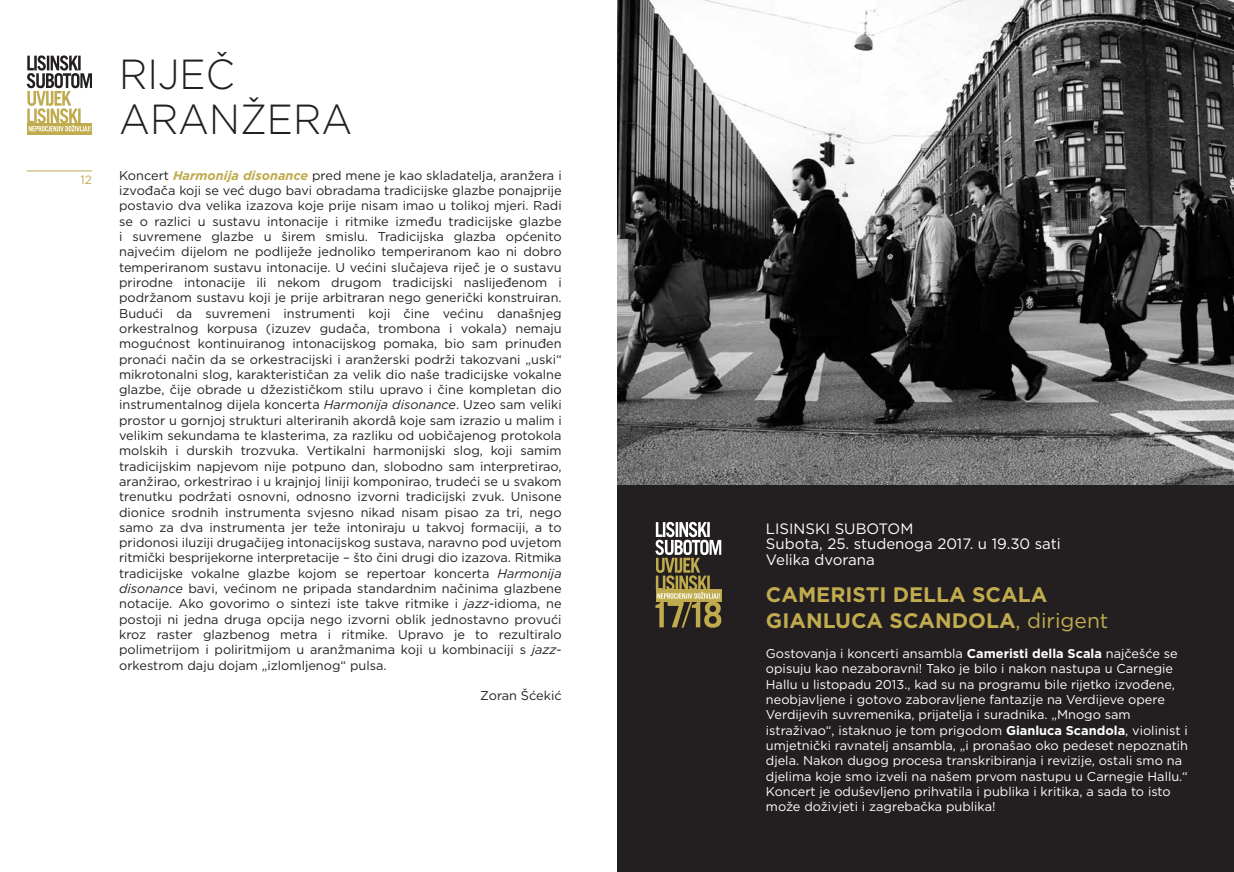
<style>
.page{position:relative;width:1234px;height:872px;background:#fff}
.page>*{position:absolute;margin:0;border:0;box-sizing:border-box;transform-origin:0 0}
.t1{font:300 42px/45px "Gotham";color:#231f20;scale:.93 1}
.t2{font:700 21px/25.2px "Gotham";color:#c0ab4e}
.t3{font:15px/15.3px "Gotham";color:#fff}
.t4{font:12.75px/15.3px "Gotham";color:#231f20;text-align:justify}
.t5{font:12.75px/15.3px "Gotham";color:#fff}
.t6{font:12px "Gotham";color:#c0ab4e}
.s1{font-weight:700;font-style:italic;color:#c0ab4e}
.s2{font-style:italic}
.s3{font-weight:400}
.s4{font-weight:700}
</style>
<div class="page">
<svg style="left:27px;top:131px;width:65px;height:4px"></svg>
<svg style="left:27px;top:55px;width:65px;height:76px"></svg>
<hr style="left:27px;top:171px;width:65px;height:1px;background:#c0ab4e">
<img style="left:617px;top:0;width:616px;height:486px">
<div style="left:617px;top:486px;width:616px;height:386px;background:#231f20"></div>
<svg style="left:655px;top:522px;width:66px;height:105px"></svg>
<p class="t6" style="left:81px;top:172px;width:13px">12</p>
<h1 class="t1" style="left:119px;top:50px;width:252px">RIJEČ<br>ARANŽERA</h1>
<p class="t4" style="left:119px;top:167px;width:444px">Koncert <span class="s1">Harmonija disonance</span> pred mene je kao skladatelja, aranžera i izvođača koji se već dugo bavi obradama tradicijske glazbe ponajprije postavio dva velika izazova koje prije nisam imao u tolikoj mjeri. Radi se o razlici u sustavu intonacije i ritmike između tradicijske glazbe i suvremene glazbe u širem smislu. Tradicijska glazba općenito najvećim dijelom ne podliježe jednoliko temperiranom kao ni dobro temperiranom sustavu intonacije. U većini slučajeva riječ je o sustavu prirodne intonacije ili nekom drugom tradicijski naslijeđenom i podržanom sustavu koji je prije arbitraran nego generički konstruiran.<br>Budući da suvremeni instrumenti koji čine većinu današnjeg orkestralnog korpusa (izuzev gudača, trombona i vokala) nemaju mogućnost kontinuiranog intonacijskog pomaka, bio sam prinuđen pronaći način da se orkestracijski i aranžerski podrži takozvani „uski“ mikrotonalni slog, karakterističan za velik dio naše tradicijske vokalne glazbe, čije obrade u džezističkom stilu upravo i čine kompletan dio instrumentalnog dijela koncerta <span class="s2">Harmonija disonance</span>. Uzeo sam veliki prostor u gornjoj strukturi alteriranih akordâ koje sam izrazio u malim i velikim sekundama te klasterima, za razliku od uobičajenog protokola molskih i durskih trozvuka. Vertikalni harmonijski slog, koji samim tradicijskim napjevom nije potpuno dan, slobodno sam interpretirao, aranžirao, orkestrirao i u krajnjoj liniji komponirao, trudeći se u svakom trenutku podržati osnovni, odnosno izvorni tradicijski zvuk. Unisone dionice srodnih instrumenta svjesno nikad nisam pisao za tri, nego samo za dva instrumenta jer teže intoniraju u takvoj formaciji, a to pridonosi iluziji drugačijeg intonacijskog sustava, naravno pod uvjetom ritmički besprijekorne interpretacije – što čini drugi dio izazova. Ritmika tradicijske vokalne glazbe kojom se repertoar koncerta <span class="s2">Harmonija disonance</span> bavi, većinom ne pripada standardnim načinima glazbene notacije. Ako govorimo o sintezi iste takve ritmike i <span class="s2">jazz</span>-idioma, ne postoji ni jedna druga opcija nego izvorni oblik jednostavno provući kroz raster glazbenog metra i ritmike. Upravo je to rezultiralo polimetrijom i poliritmijom u aranžmanima koji u kombinaciji s <span class="s2">jazz&shy;</span>orkestrom daju dojam „izlomljenog“ pulsa.</p>
<p class="t4" style="left:480px;top:688px;width:83px">Zoran Šćekić</p>
<p class="t3" style="left:765px;top:520px;width:296px">LISINSKI SUBOTOM<br>Subota, 25. studenoga 2017. u 19.30 sati<br>Velika dvorana</p>
<h2 class="t2" style="left:765px;top:582px;width:344px">CAMERISTI DELLA SCALA<br>GIANLUCA SCANDOLA<span class="s3">, dirigent</span></h2>
<p class="t5" style="left:765px;top:645px;width:423px">Gostovanja i koncerti ansambla <span class="s4">Cameristi della Scala</span> najčešće se opisuju kao nezaboravni! Tako je bilo i nakon nastupa u Carnegie Hallu u listopadu 2013., kad su na programu bile rijetko izvođene, neobjavljene i gotovo zaboravljene fantazije na Verdijeve opere Verdijevih suvremenika, prijatelja i suradnika. „Mnogo sam istraživao“, istaknuo je tom prigodom <span class="s4">Gianluca Scandola</span>, violinist i umjetnički ravnatelj ansambla, „i pronašao oko pedeset nepoznatih djela. Nakon dugog procesa transkribiranja i revizije, ostali smo na djelima koje smo izveli na našem prvom nastupu u Carnegie Hallu.“ Koncert je oduševljeno prihvatila i publika i kritika, a sada to isto može doživjeti i zagrebačka publika!</p>
</div>
